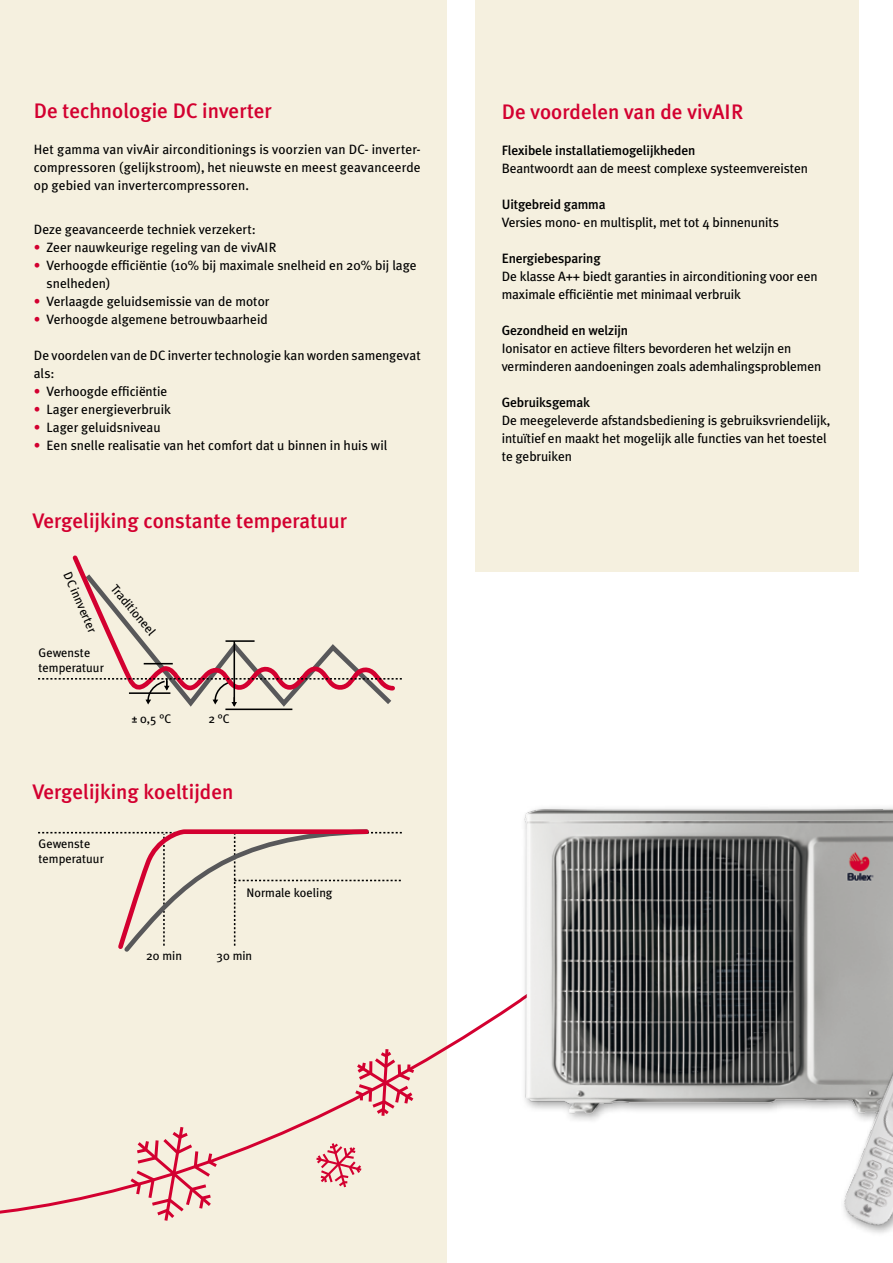
<style>
.page{position:relative;width:893px;height:1263px;background:#fff}
.page>*{position:absolute;margin:0;border:0;box-sizing:border-box;transform-origin:0 0}
.Sottotitolo{font:500 21px "Meta Plus";color:#d30030}
.Testo{font:13.5px/18px "Meta Plus";color:#000}
.bulletBIG{font:13.5px/18px "Meta Plus";letter-spacing:-.01em;color:#000}
.bulletBIG-2{font:500 13.5px "Meta Plus";letter-spacing:-.01em;color:#000}
.Testi_intro_caldaia{font:13.5px "Meta Plus";color:#000}
.t1{font:12.45px/14.9px "Meta Plus";color:#000}
.s1{color:#d30030}
</style>
<div class="page">
<div style="left:475px;top:0;width:384px;height:572px;background:#f5f0df"></div>
<div style="left:0;top:0;width:446px;height:1263px;background:#f5f0df"></div>
<svg style="left:38px;top:555px;width:364px;height:155px"></svg>
<svg style="left:0;top:729px;width:502px;height:534px"></svg>
<img style="left:502px;top:807px;width:391px;height:314px">
<div style="left:839px;top:1034px;width:54px;height:203px;background:#aeaeac"></div>
<img style="left:825px;top:1053px;width:68px;height:184px">
<p class="Sottotitolo" style="left:34px;top:99px;width:239px">De technologie DC inverter</p>
<p class="Testo" style="left:34px;top:140px;width:388px;text-align:justify">Het gamma van vivAir airconditionings is voorzien van DC- inverter&shy;compressoren (gelijkstroom), het nieuwste en meest geavanceerde op gebied van invertercompressoren.</p>
<p class="Testi_intro_caldaia" style="left:34px;top:221px;width:224px">Deze geavanceerde techniek verzekert:</p>
<p class="Testo" style="left:34px;top:238px;width:244px"><span class="s1">•</span> Zeer nauwkeurige regeling van de vivAIR</p>
<p class="Testo" style="left:47px;top:256px;width:372px;text-indent:-13px"><span class="s1">•</span> Verhoogde efficiëntie (10% bij maximale snelheid en 20% bij lage snelheden)</p>
<p class="Testo" style="left:34px;top:292px;width:237px"><span class="s1">•</span> Verlaagde geluidsemissie van de motor</p>
<p class="Testo" style="left:34px;top:310px;width:236px"><span class="s1">•</span> Verhoogde algemene betrouwbaarheid</p>
<p class="Testo" style="left:34px;top:346px;width:388px">De voordelen van de DC inverter technologie kan worden samengevat als:</p>
<p class="Testo" style="left:34px;top:382px;width:135px"><span class="s1">•</span> Verhoogde efficiëntie</p>
<p class="Testo" style="left:34px;top:400px;width:139px"><span class="s1">•</span> Lager energieverbruik</p>
<p class="Testo" style="left:34px;top:418px;width:128px"><span class="s1">•</span> Lager geluidsniveau</p>
<p class="Testo" style="left:34px;top:436px;width:355px"><span class="s1">•</span> Een snelle realisatie van het comfort dat u binnen in huis wil</p>
<p class="Sottotitolo" style="left:32px;top:508px;width:316px">Vergelijking constante temperatuur</p>
<p class="t1" style="left:75px;top:570px;width:66px;rotate:67deg">DC innverter</p>
<p class="t1" style="left:75px;top:580px;width:66px;rotate:67deg">DC innverter</p>
<p class="t1" style="left:119px;top:581px;width:64px;rotate:50deg">Traditioneel</p>
<p class="t1" style="left:119px;top:591px;width:64px;rotate:50deg">Traditioneel</p>
<p class="t1" style="left:39px;top:645px;width:67px">Gewenste temperatuur</p>
<p class="t1" style="left:39px;top:656px;width:53px">Gewenste</p>
<p class="t1" style="left:132px;top:711px;width:41px">± 0,5 °C</p>
<p class="t1" style="left:208px;top:711px;width:23px">2 °C</p>
<p class="Sottotitolo" style="left:32px;top:779px;width:202px">Vergelijking koeltijden</p>
<p class="t1" style="left:39px;top:836px;width:67px">Gewenste temperatuur</p>
<p class="t1" style="left:39px;top:840px;width:67px">temperatuur</p>
<p class="t1" style="left:246px;top:885px;width:88px">Normale koeling</p>
<p class="t1" style="left:146px;top:948px;width:37px">20 min</p>
<p class="t1" style="left:217px;top:948px;width:37px">30 min</p>
<p class="Sottotitolo" style="left:502px;top:99px;width:243px">De voordelen van de vivAIR</p>
<p class="bulletBIG-2" style="left:502px;top:142px;width:195px">Flexibele installatiemogelijkheden</p>
<p class="bulletBIG" style="left:502px;top:159px;width:308px">Beantwoordt aan de meest complexe systeemvereisten</p>
<p class="bulletBIG-2" style="left:502px;top:196px;width:105px">Uitgebreid gamma</p>
<p class="bulletBIG" style="left:502px;top:213px;width:279px">Versies mono- en multisplit, met tot 4 binnenunits</p>
<p class="bulletBIG-2" style="left:502px;top:250px;width:100px">Energiebesparing</p>
<p class="bulletBIG" style="left:502px;top:267px;width:317px">De klasse A++ biedt garanties in airconditioning voor een maximale efficiëntie met minimaal verbruik</p>
<p class="bulletBIG-2" style="left:502px;top:322px;width:128px">Gezondheid en welzijn</p>
<p class="bulletBIG" style="left:502px;top:339px;width:321px">Ionisator en actieve filters bevorderen het welzijn en verminderen aandoeningen zoals ademhalingsproblemen</p>
<p class="bulletBIG-2" style="left:502px;top:394px;width:90px">Gebruiksgemak</p>
<p class="bulletBIG" style="left:502px;top:411px;width:330px">De meegeleverde afstandsbediening is gebruiksvriendelijk, intuïtief en maakt het mogelijk alle functies van het toestel te gebruiken</p>
</div>
